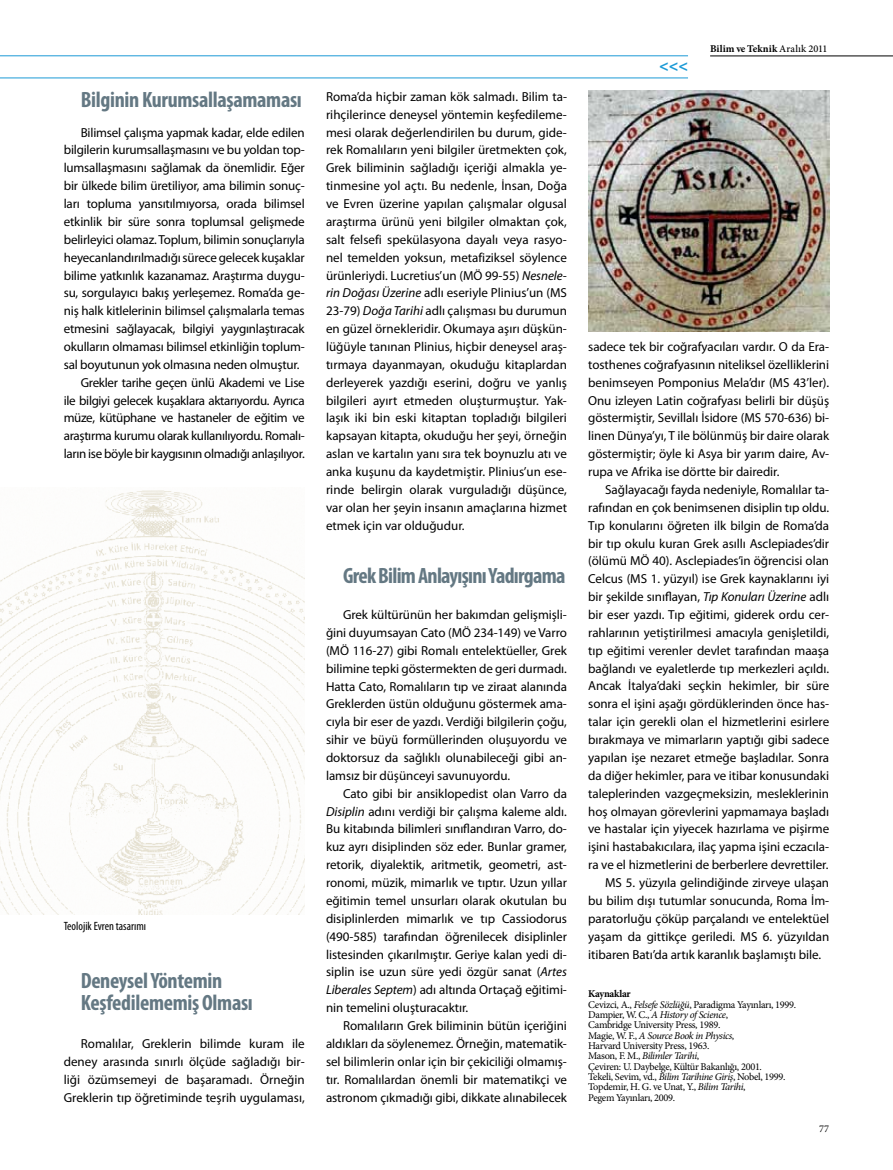
<style>
.page{position:relative;width:893px;height:1170px;background:#fff}
.page>*{position:absolute;margin:0;border:0;box-sizing:border-box;transform-origin:0 0}
.t1{font:700 condensed 22.2px/22.2px "Myriad Pro";letter-spacing:-.015em;color:#647883}
.t2{font:700 condensed 22.2px "Myriad Pro";letter-spacing:-.035em;color:#647883}
.t3{font:700 16.2px "Myriad Pro";color:#1c9ad6}
.t4{font:13.05px/17.9px "Myriad Pro";letter-spacing:-.005em;color:#000;text-align:justify}
.t5{font:13.05px "Myriad Pro";letter-spacing:-.025em;color:#000}
.t6{font:condensed 12px "Myriad Pro";color:#000}
.t7{font:10.35px/10.4px "Minion Pro";letter-spacing:-.03em;color:#000}
.t8{font:700 10.35px "Minion Pro";letter-spacing:.005em;color:#000}
.s1{font-style:italic}
.s2{font-weight:500}
.s3{font-weight:700}
</style>
<div class="page">
<hr style="left:0;top:78px;width:688px;height:1px;background:#1c9ad6">
<hr style="left:0;top:56px;width:688px;height:1px;background:#1c9ad6">
<hr style="left:710px;top:56px;width:183px;height:1px;background:#000">
<img style="left:0;top:490px;width:305px;height:424px">
<img style="left:588px;top:91px;width:241px;height:241px">
<h1 class="t1" style="left:81px;top:88px;width:223px">Bilginin Kurumsallaşamaması</h1>
<p class="t4" style="left:81px;top:123px;width:225px">Bilimsel çalışma yapmak kadar, elde edilen</p>
<p class="t4" style="left:64px;top:141px;width:242px">bilgilerin kurumsallaşmasını ve bu yoldan top-</p>
<p class="t4" style="left:64px;top:159px;width:242px">lumsallaşmasını sağlamak da önemlidir. Eğer</p>
<p class="t4" style="left:64px;top:177px;width:242px">bir ülkede bilim üretiliyor, ama bilimin sonuç-</p>
<p class="t4" style="left:64px;top:194px;width:242px">ları topluma yansıtılmıyorsa, orada bilimsel</p>
<p class="t4" style="left:64px;top:212px;width:242px">etkinlik bir süre sonra toplumsal gelişmede</p>
<p class="t4" style="left:64px;top:230px;width:242px">belirleyici olamaz. Toplum, bilimin sonuçlarıyla</p>
<p class="t4" style="left:64px;top:248px;width:242px">heyecanlandırılmadığı sürece gelecek kuşaklar</p>
<p class="t4" style="left:64px;top:266px;width:242px">bilime yatkınlık kazanamaz. Araştırma duygu-</p>
<p class="t4" style="left:64px;top:284px;width:242px">su, sorgulayıcı bakış yerleşemez. Roma’da ge-</p>
<p class="t4" style="left:64px;top:302px;width:242px">niş halk kitlelerinin bilimsel çalışmalarla temas</p>
<p class="t4" style="left:64px;top:319px;width:242px">etmesini sağlayacak, bilgiyi yaygınlaştıracak</p>
<p class="t4" style="left:64px;top:337px;width:242px">okulların olmaması bilimsel etkinliğin toplum-</p>
<p class="t4" style="left:64px;top:355px;width:237px">sal boyutunun yok olmasına neden olmuştur.</p>
<p class="t5" style="left:81px;top:374px;width:225px">Grekler tarihe geçen ünlü Akademi ve Lise</p>
<p class="t5" style="left:64px;top:392px;width:242px">ile bilgiyi gelecek kuşaklara aktarıyordu. Ayrıca</p>
<p class="t5" style="left:64px;top:410px;width:242px">müze, kütüphane ve hastaneler de eğitim ve</p>
<p class="t5" style="left:64px;top:428px;width:242px">araştırma kurumu olarak kullanılıyordu. Romalı-</p>
<p class="t5" style="left:64px;top:446px;width:242px">ların ise böyle bir kaygısının olmadığı anlaşılıyor.</p>
<p class="t6" style="left:64px;top:918px;width:84px">Teolojik Evren tasarımı</p>
<h1 class="t1" style="left:81px;top:968px;width:174px">Deneysel Yöntemin<br>Keşfedilememiş Olması</h1>
<p class="t4" style="left:64px;top:1034px;width:242px;text-indent:17px">Romalılar, Greklerin bilimde kuram ile deney arasında sınırlı ölçüde sağladığı bir&shy;liği özümsemeyi de başaramadı. Örneğin Greklerin tıp öğretiminde teşrih uygulaması,</p>
<p class="t4" style="left:326px;top:87px;width:242px">Roma’da hiçbir zaman kök salmadı. Bilim ta&shy;rihçilerince deneysel yöntemin keşfedileme&shy;mesi olarak değerlendirilen bu durum, gide&shy;rek Romalıların yeni bilgiler üretmekten çok, Grek biliminin sağladığı içeriği almakla ye&shy;tinmesine yol açtı. Bu nedenle, İnsan, Doğa ve Evren üzerine yapılan çalışmalar olgusal araştırma ürünü yeni bilgiler olmaktan çok, salt felsefi spekülasyona dayalı veya rasyo&shy;nel temelden yoksun, metafiziksel söylence ürünleriydi. Lucretius’un (MÖ 99-55) <span class="s1">Nesnele&shy;rin Doğası Üzerine</span> adlı eseriyle Plinius’un (MS 23-79) <span class="s1">Doğa Tarihi</span> adlı çalışması bu durumun en güzel örnekleridir. Okumaya aşırı düşkün&shy;lüğüyle tanınan Plinius, hiçbir deneysel araş&shy;tırmaya dayanmayan, okuduğu kitaplardan derleyerek yazdığı eserini, doğru ve yanlış bilgileri ayırt etmeden oluşturmuştur. Yak&shy;laşık iki bin eski kitaptan topladığı bilgileri kapsayan kitapta, okuduğu her şeyi, örneğin aslan ve kartalın yanı sıra tek boynuzlu atı ve anka kuşunu da kaydetmiştir. Plinius’un ese&shy;rinde belirgin olarak vurguladığı düşünce, var olan her şeyin insanın amaçlarına hizmet etmek için var olduğudur.</p>
<h1 class="t2" style="left:343px;top:562px;width:224px">Grek Bilim Anlayışını Yadırgama</h1>
<p class="t4" style="left:326px;top:605px;width:242px;text-indent:17px">Grek kültürünün her bakımdan gelişmişli&shy;ğini duyumsayan Cato (MÖ 234-149) ve Varro (MÖ 116-27) gibi Romalı entelektüeller, Grek bilimine tepki göstermekten de geri durmadı.<br>Hatta Cato, Romalıların tıp ve ziraat alanında Greklerden üstün olduğunu göstermek ama&shy;cıyla bir eser de yazdı. Verdiği bilgilerin çoğu, sihir ve büyü formüllerinden oluşuyordu ve doktorsuz da sağlıklı olunabileceği gibi an&shy;lamsız bir düşünceyi savunuyordu.</p>
<p class="t4" style="left:326px;top:784px;width:242px;text-indent:17px">Cato gibi bir ansiklopedist olan Varro da <span class="s1">Disiplin</span> adını verdiği bir çalışma kaleme aldı.<br>Bu kitabında bilimleri sınıflandıran Varro, do&shy;kuz ayrı disiplinden söz eder. Bunlar gramer, retorik, diyalektik, aritmetik, geometri, ast&shy;ronomi, müzik, mimarlık ve tıptır. Uzun yıllar eğitimin temel unsurları olarak okutulan bu disiplinlerden mimarlık ve tıp Cassiodorus (490-585) tarafından öğrenilecek disiplinler listesinden çıkarılmıştır. Geriye kalan yedi di&shy;siplin ise uzun süre yedi özgür sanat (<span class="s1">Artes Liberales Septem</span>) adı altında Ortaçağ eğitimi&shy;nin temelini oluşturacaktır.</p>
<p class="t4" style="left:326px;top:1016px;width:242px;text-indent:17px">Romalıların Grek biliminin bütün içeriğini aldıkları da söylenemez. Örneğin, matematik&shy;sel bilimlerin onlar için bir çekiciliği olmamış&shy;tır. Romalılardan önemli bir matematikçi ve astronom çıkmadığı gibi, dikkate alınabilecek</p>
<p class="t3" style="left:659px;top:55px;width:30px">&lt;&lt;&lt;</p>
<p class="t8" style="left:710px;top:41px;width:119px">Bilim ve Teknik <span class="s2">Aralık 2011</span></p>
<p class="t4" style="left:588px;top:337px;width:242px">sadece tek bir coğrafyacıları vardır. O da Era&shy;tosthenes coğrafyasının niteliksel özelliklerini benimseyen Pomponius Mela’dır (MS 43’ler).<br>Onu izleyen Latin coğrafyası belirli bir düşüş göstermiştir, Sevillalı İsidore (MS 570-636) bi&shy;linen Dünya’yı, T ile bölünmüş bir daire olarak göstermiştir; öyle ki Asya bir yarım daire, Av&shy;rupa ve Afrika ise dörtte bir dairedir.</p>
<p class="t4" style="left:605px;top:480px;width:225px">Sağlayacağı fayda nedeniyle, Romalılar ta-</p>
<p class="t4" style="left:588px;top:498px;width:242px">rafından en çok benimsenen disiplin tıp oldu.</p>
<p class="t4" style="left:588px;top:516px;width:242px">Tıp konularını öğreten ilk bilgin de Roma’da</p>
<p class="t4" style="left:588px;top:534px;width:242px">bir tıp okulu kuran Grek asıllı Asclepiades’dir</p>
<p class="t4" style="left:588px;top:552px;width:242px">(ölümü MÖ 40). Asclepiades’in öğrencisi olan</p>
<p class="t4" style="left:588px;top:569px;width:242px">Celcus (MS 1. yüzyıl) ise Grek kaynaklarını iyi</p>
<p class="t4" style="left:588px;top:587px;width:242px">bir şekilde sınıflayan, <span class="s1">Tıp Konuları Üzerine</span> adlı</p>
<p class="t4" style="left:588px;top:605px;width:242px">bir eser yazdı. Tıp eğitimi, giderek ordu cer-</p>
<p class="t4" style="left:588px;top:623px;width:242px">rahlarının yetiştirilmesi amacıyla genişletildi,</p>
<p class="t4" style="left:588px;top:641px;width:242px">tıp eğitimi verenler devlet tarafından maaşa</p>
<p class="t4" style="left:588px;top:659px;width:242px">bağlandı ve eyaletlerde tıp merkezleri açıldı.</p>
<p class="t4" style="left:588px;top:677px;width:242px">Ancak İtalya’daki seçkin hekimler, bir süre</p>
<p class="t4" style="left:588px;top:694px;width:242px">sonra el işini aşağı gördüklerinden önce has-</p>
<p class="t4" style="left:588px;top:712px;width:242px">talar için gerekli olan el hizmetlerini esirlere</p>
<p class="t4" style="left:588px;top:730px;width:242px">bırakmaya ve mimarların yaptığı gibi sadece</p>
<p class="t4" style="left:588px;top:748px;width:242px">yapılan işe nezaret etmeğe başladılar. Sonra</p>
<p class="t4" style="left:588px;top:766px;width:242px">da diğer hekimler, para ve itibar konusundaki</p>
<p class="t4" style="left:588px;top:784px;width:242px">taleplerinden vazgeçmeksizin, mesleklerinin</p>
<p class="t4" style="left:588px;top:802px;width:242px">hoş olmayan görevlerini yapmamaya başladı</p>
<p class="t4" style="left:588px;top:819px;width:242px">ve hastalar için yiyecek hazırlama ve pişirme</p>
<p class="t4" style="left:588px;top:837px;width:242px">işini hastabakıcılara, ilaç yapma işini eczacıla-</p>
<p class="t4" style="left:588px;top:855px;width:242px">ra ve el hizmetlerini de berberlere devrettiler.</p>
<p class="t4" style="left:605px;top:873px;width:225px">MS 5. yüzyıla gelindiğinde zirveye ulaşan</p>
<p class="t4" style="left:588px;top:891px;width:242px">bu bilim dışı tutumlar sonucunda, Roma İm-</p>
<p class="t4" style="left:588px;top:909px;width:242px">paratorluğu çöküp parçalandı ve entelektüel</p>
<p class="t4" style="left:588px;top:927px;width:242px">yaşam da gittikçe geriledi. MS 6. yüzyıldan</p>
<p class="t4" style="left:588px;top:944px;width:235px">itibaren Batı’da artık karanlık başlamıştı bile.</p>
<p class="t7" style="left:588px;top:988px;width:209px"><span class="s3">Kaynaklar<br></span>Cevizci, A., <span class="s1">Felsefe Sözlüğü</span>, Paradigma Yayınları, 1999.<br>Dampier, W. C., <span class="s1">A History of Science</span>,<br>Cambridge University Press, 1989.<br>Magie, W. F., <span class="s1">A Source Book in Physics</span>,<br>Harvard University Press, 1963.<br>Mason, F. M., <span class="s1">Bilimler Tarihi</span>,<br>Çeviren: U. Daybelge, Kültür Bakanlığı, 2001.<br>Tekeli, Sevim, vd., <span class="s1">Bilim Tarihine Giriş</span>, Nobel, 1999.<br>Topdemir, H. G. ve Unat, Y., <span class="s1">Bilim Tarihi</span>,<br>Pegem Yayınları, 2009.</p>
<p class="t7" style="left:819px;top:1123px;width:11px">77</p>
</div>
